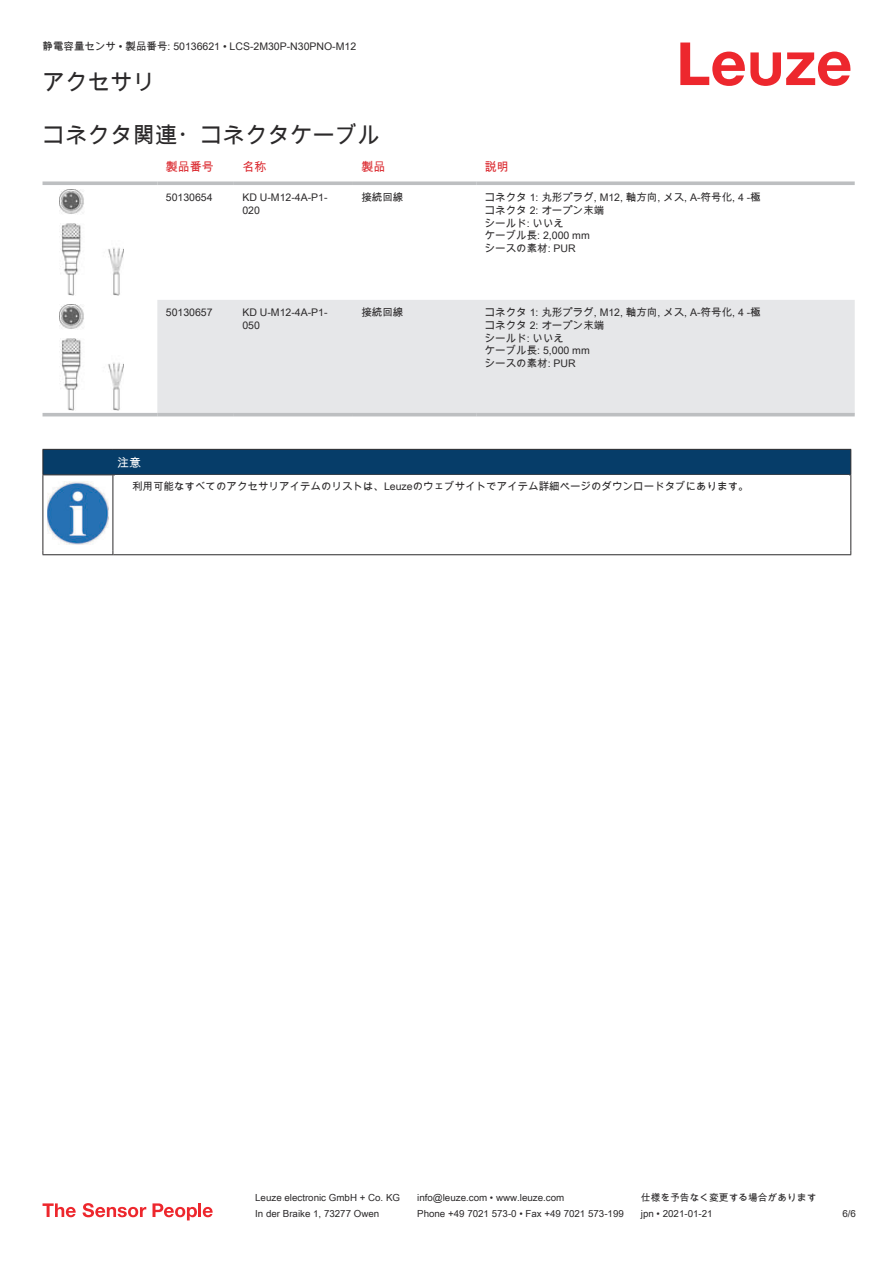
<style>
.page{position:relative;width:893px;height:1263px;background:#fff}
.page>*{position:absolute;margin:0;border:0;box-sizing:border-box;transform-origin:0 0}
.t1{font:22.5px "Arial Unicode MS";color:#2b292a}
.t2{font:12px "Arial Unicode MS";color:#db2a30}
.t3{font:12px "Arial Unicode MS";color:#fff}
.t4{font:10.5px/12.6px "Arial Unicode MS";color:#2b292a}
.t5{font:9.75px "Arial Unicode MS";color:#2b292a}
</style>
<div class="page">
<svg style="left:680px;top:43px;width:170px;height:43px"></svg>
<div style="left:157px;top:300px;width:698px;height:113px;background:#e6e7e9"></div>
<svg style="left:43px;top:181px;width:114px;height:4px"></svg>
<svg style="left:157px;top:181px;width:77px;height:4px"></svg>
<svg style="left:234px;top:181px;width:119px;height:4px"></svg>
<svg style="left:353px;top:181px;width:123px;height:4px"></svg>
<svg style="left:476px;top:181px;width:379px;height:4px;background:#c4c6c8"></svg>
<hr style="left:43px;top:413px;width:114px;height:3px;background:#bdbfc1">
<hr style="left:157px;top:413px;width:77px;height:3px;background:#bdbfc1">
<hr style="left:234px;top:413px;width:119px;height:3px;background:#bdbfc1">
<hr style="left:353px;top:413px;width:123px;height:3px;background:#bdbfc1">
<hr style="left:476px;top:413px;width:379px;height:3px;background:#bdbfc1">
<img style="left:59px;top:189px;width:65px;height:107px">
<img style="left:59px;top:304px;width:65px;height:106px">
<div style="left:43px;top:449px;width:808px;height:26px;background:#063d69"></div>
<hr style="left:113px;top:474px;width:738px;height:1px;background:#2b292a">
<hr style="left:43px;top:475px;width:1px;height:75px;background:#2b292a">
<hr style="left:113px;top:475px;width:1px;height:75px;background:#2b292a">
<hr style="left:850px;top:475px;width:1px;height:75px;background:#2b292a">
<hr style="left:43px;top:554px;width:70px;height:1px;background:#2b292a">
<hr style="left:113px;top:554px;width:738px;height:1px;background:#2b292a">
<img style="left:47px;top:481px;width:61px;height:63px">
<svg style="left:43px;top:1203px;width:33px;height:14px"></svg>
<svg style="left:83px;top:1203px;width:63px;height:14px"></svg>
<svg style="left:153px;top:1203px;width:44px;height:17px"></svg>
<hr style="left:198px;top:1203px;width:3px;height:14px;background:#ed272d">
<svg style="left:203px;top:1207px;width:10px;height:10px"></svg>
<p class="t4" style="left:43px;top:40px;width:315px">静電容量センサ • 製品番号: 50136621 • LCS-2M30P-N30PNO-M12</p>
<h1 class="t1" style="left:43px;top:66px;width:114px">アクセサリ</h1>
<h1 class="t1" style="left:43px;top:119px;width:339px">コネクタ関連・コネクタケーブル</h1>
<p class="t2" style="left:166px;top:158px;width:49px">製品番号</p>
<p class="t2" style="left:242px;top:158px;width:25px">名称</p>
<p class="t2" style="left:361px;top:158px;width:25px">製品</p>
<p class="t2" style="left:485px;top:158px;width:25px">説明</p>
<p class="t4" style="left:166px;top:191px;width:48px">50130654</p>
<p class="t4" style="left:242px;top:191px;width:87px">KD U-M12-4A-P1-<br>020</p>
<p class="t4" style="left:361px;top:191px;width:43px">接続回線</p>
<p class="t4" style="left:485px;top:191px;width:277px">コネクタ 1: 丸形プラグ, M12, 軸方向, メス, A-符号化, 4 -極コネクタ 2: オープン末端<br>シールド: いいえ<br>ケーブル長: 2,000 mm<br>シースの素材: PUR</p>
<p class="t4" style="left:166px;top:306px;width:48px">50130657</p>
<p class="t4" style="left:242px;top:306px;width:87px">KD U-M12-4A-P1-<br>050</p>
<p class="t4" style="left:361px;top:306px;width:43px">接続回線</p>
<p class="t4" style="left:485px;top:306px;width:277px">コネクタ 1: 丸形プラグ, M12, 軸方向, メス, A-符号化, 4 -極コネクタ 2: オープン末端<br>シールド: いいえ<br>ケーブル長: 5,000 mm<br>シースの素材: PUR</p>
<p class="t3" style="left:117px;top:454px;width:25px">注意</p>
<p class="t4" style="left:132px;top:479px;width:618px">利用可能なすべてのアクセサリアイテムのリストは、Leuzeのウェブサイトでアイテム詳細ページのダウンロードタブにあります。</p>
<p class="t5" style="left:255px;top:1191px;width:146px">Leuze electronic GmbH + Co. KG</p>
<p class="t5" style="left:417px;top:1191px;width:149px">info@leuze.com • www.leuze.com</p>
<p class="t5" style="left:641px;top:1191px;width:177px">仕様を予告なく変更する場合があります</p>
<p class="t5" style="left:255px;top:1206px;width:126px">In der Braike 1, 73277 Owen</p>
<p class="t5" style="left:417px;top:1206px;width:208px">Phone +49 7021 573-0 • Fax +49 7021 573-199</p>
<p class="t5" style="left:641px;top:1206px;width:73px">jpn • 2021-01-21</p>
<p class="t5" style="left:842px;top:1206px;width:15px">6 /6</p>
</div>
